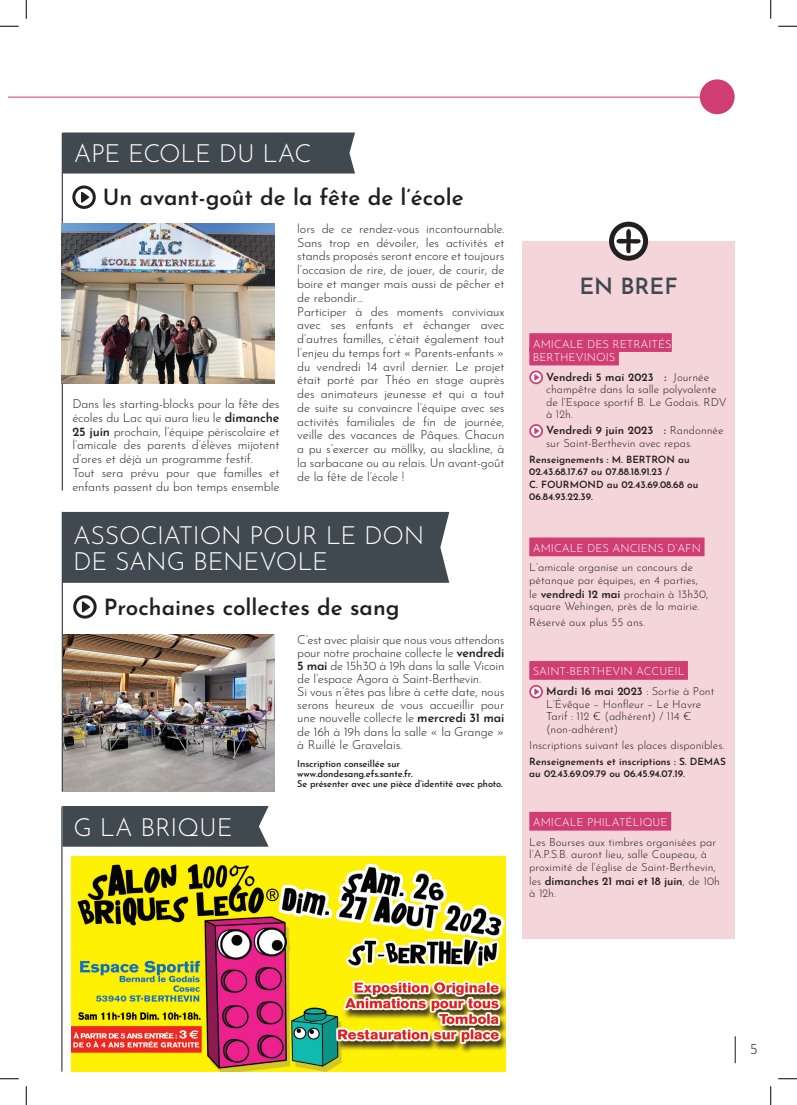
<style>
.page{position:relative;width:797px;height:1105px;background:#fff}
.page>*{position:absolute;margin:0;border:0;box-sizing:border-box;transform-origin:0 0}
.t1{font:300 25px/26.2px "Josefin Sans";letter-spacing:-.005em;color:#fff}
.t2{font:600 22.5px "Josefin Sans";color:#231f20}
.t3{font:600 22.5px "Josefin Sans";color:#414950}
.t4{font:300 15px "Josefin Sans";color:#231f20}
.t5{font:300 12.5px/13.8px "Josefin Sans";letter-spacing:-.01em;color:#231f20}
.t6{font:300 11.25px/12.5px "Josefin Sans";color:#231f20}
.t7{font:300 11.25px/13.5px "Josefin Sans";color:#fff}
.t8{font:600 11.25px/12.5px "Josefin Sans";letter-spacing:-.01em;color:#231f20}
.t9{font:600 10px/12.5px "Josefin Sans";color:#231f20}
.t10{font:600 9.38px/10px "Josefin Sans";letter-spacing:-.01em;color:#231f20}
.s1{font-weight:600}
.s2{font-weight:600;color:#231f20}
.s3{color:#231f20}
.s4{font-weight:300}
</style>
<div class="page">
<hr style="left:734px;top:1036px;width:2px;height:27px;background:#414950">
<hr style="left:9px;top:97px;width:699px;height:1px;background:#cf3d73">
<div style="left:699px;top:79px;width:35px;height:35px;background:#cf3d73;border-radius:50%"></div>
<div style="left:62px;top:132px;width:293px;height:42px;background:#414950"></div>
<div style="left:63px;top:512px;width:386px;height:71px;background:#414950"></div>
<hr style="left:62px;top:512px;width:1px;height:280px;background:#414950">
<img style="left:63px;top:634px;width:211px;height:158px">
<svg style="left:75px;top:597px;width:20px;height:20px"></svg>
<div style="left:73px;top:595px;width:24px;height:24px;border:3px solid #231f20;border-radius:50%"></div>
<svg style="left:82px;top:601px;width:8px;height:11px"></svg>
<hr style="left:62px;top:133px;width:1px;height:357px;background:#414950">
<svg style="left:74px;top:187px;width:20px;height:20px"></svg>
<div style="left:72px;top:185px;width:24px;height:24px;border:3px solid #231f20;border-radius:50%"></div>
<svg style="left:81px;top:192px;width:8px;height:11px"></svg>
<img style="left:62px;top:224px;width:212px;height:159px">
<div style="left:522px;top:241px;width:213px;height:698px;background:#f3d5da"></div>
<div style="left:529px;top:333px;width:143px;height:19px;background:#cf3d73"></div>
<div style="left:529px;top:347px;width:90px;height:18px;background:#cf3d73"></div>
<div style="left:529px;top:537px;width:175px;height:19px;background:#cf3d73"></div>
<div style="left:529px;top:661px;width:159px;height:19px;background:#cf3d73"></div>
<div style="left:529px;top:812px;width:142px;height:19px;background:#cf3d73"></div>
<div style="left:530px;top:371px;width:12px;height:12px;background:#fff;border-radius:50%"></div>
<div style="left:529px;top:371px;width:14px;height:13px;border:2px solid #cf3d73;border-radius:50%"></div>
<svg style="left:534px;top:374px;width:5px;height:7px"></svg>
<div style="left:530px;top:425px;width:12px;height:12px;background:#fff;border-radius:50%"></div>
<div style="left:529px;top:424px;width:14px;height:14px;border:2px solid #cf3d73;border-radius:50%"></div>
<svg style="left:534px;top:428px;width:5px;height:6px"></svg>
<div style="left:530px;top:686px;width:12px;height:12px;background:#fff;border-radius:50%"></div>
<div style="left:529px;top:685px;width:14px;height:13px;border:2px solid #cf3d73;border-radius:50%"></div>
<svg style="left:534px;top:688px;width:5px;height:7px"></svg>
<svg style="left:611px;top:224px;width:34px;height:34px"></svg>
<div style="left:609px;top:222px;width:39px;height:39px;border:5px solid #231f20;border-radius:50%"></div>
<svg style="left:616px;top:229px;width:24px;height:24px"></svg>
<div style="left:62px;top:806px;width:207px;height:41px;background:#414950"></div>
<hr style="left:61px;top:806px;width:1px;height:266px;background:#414950">
<img style="left:72px;top:856px;width:434px;height:216px">
<svg style="left:0;top:25px;width:19px;height:2px"></svg>
<svg style="left:778px;top:25px;width:19px;height:2px"></svg>
<svg style="left:0;top:1078px;width:19px;height:1px"></svg>
<svg style="left:778px;top:1078px;width:19px;height:1px"></svg>
<svg style="left:25px;top:0;width:2px;height:19px"></svg>
<svg style="left:25px;top:1086px;width:2px;height:19px"></svg>
<svg style="left:770px;top:0;width:1px;height:19px"></svg>
<svg style="left:770px;top:1086px;width:1px;height:19px"></svg>
<h1 class="t1" style="left:74px;top:138px;width:239px">APE ECOLE DU LAC</h1>
<h2 class="t2" style="left:103px;top:181px;width:362px">Un avant-goût de la fête de l’école</h2>
<p class="t5" style="left:72px;top:396px;width:209px">Dans les starting-blocks pour la fête des écoles du Lac qui aura lieu le <span class="s1">dimanche 25 juin</span> prochain, l’équipe périscolaire et l’amicale des parents d’élèves mijotent d’ores et déjà un programme festif.<br>Tout sera prévu pour que familles et enfants passent du bon temps ensemble</p>
<p class="t5" style="left:297px;top:221px;width:209px">lors de ce rendez-vous incontournable.<br>Sans trop en dévoiler, les activités et stands proposés seront encore et toujours l’occasion de rire, de jouer, de courir, de boire et manger mais aussi de pêcher et de rebondir…<br>Participer à des moments conviviaux avec ses enfants et échanger avec d’autres familles, c’était également tout l’enjeu du temps fort « Parents-enfants » du vendredi 14 avril dernier. Le projet était porté par Théo en stage auprès des animateurs jeunesse et qui a tout de suite su convaincre l’équipe avec ses activités familiales de fin de journée, veille des vacances de Pâques. Chacun a pu s’exercer au möllky, au slackline, à la sarbacane ou au relais. Un avant-goût de la fête de l’école !</p>
<h1 class="t1" style="left:73px;top:520px;width:353px">ASSOCIATION POUR LE DON<br>DE SANG BENEVOLE</h1>
<h2 class="t2" style="left:104px;top:590px;width:297px">Prochaines collectes de sang</h2>
<h1 class="t1" style="left:73px;top:812px;width:161px">G LA BRIQUE</h1>
<p class="t5" style="left:297px;top:632px;width:209px;line-height:13.1px">C’est avec plaisir que nous vous attendons pour notre prochaine collecte le <span class="s1">vendredi 5 mai</span> de 15h30 à 19h dans la salle Vicoin de l’espace Agora à Saint-Berthevin.<br>Si vous n’êtes pas libre à cette date, nous serons heureux de vous accueillir pour une nouvelle collecte le <span class="s1">mercredi 31 mai </span>de 16h à 19h dans la salle « la Grange » à Ruillé le Gravelais.</p>
<p class="t10" style="left:297px;top:758px;width:207px">Inscription conseillée sur www.dondesang.efs.sante.fr.<br>Se présenter avec une pièce d’identité avec photo.</p>
<h2 class="t3" style="left:579px;top:269px;width:100px">EN BREF</h2>
<p class="t7" style="left:532px;top:336px;width:141px">AMICALE DES RETRAITÉS<br>BERTHEVINOIS</p>
<p class="t6" style="left:546px;top:370px;width:182px"><span class="s1">Vendredi 5 mai 2023 :</span> Journée champêtre dans la salle polyvalente de l’Espace sportif B. Le Godais. RDV à 12h.</p>
<p class="t6" style="left:546px;top:423px;width:179px"><span class="s1">Vendredi 9 juin 2023 :</span> Randonnée sur Saint-Berthevin avec repas.</p>
<p class="t9" style="left:529px;top:452px;width:171px">Renseignements : M. BERTRON au<br>02.43.68.17.67 ou 07.88.18.91.23 /<br>C. FOURMOND au 02.43.69.08.68 ou<br>06.84.93.22.39.</p>
<p class="t7" style="left:532px;top:540px;width:170px">AMICALE DES ANCIENS D’AFN</p>
<p class="t6" style="left:529px;top:560px;width:170px">L’amicale organise un concours de pétanque par équipes, en 4 parties,</p>
<p class="t6" style="left:529px;top:587px;width:180px">le <span class="s1">vendredi 12 mai</span> prochain à 13h30, square Wehingen, près de la mairie.</p>
<p class="t6" style="left:529px;top:615px;width:117px">Réservé aux plus 55 ans.</p>
<p class="t7" style="left:546px;top:661px;width:170px;line-height:19.6px;text-indent:-13px">SAINT-BERTHEVIN ACCUEIL<br><span class="s2">Mardi 16 mai 2023</span> <span class="s3">: Sortie à Pont</span></p>
<p class="t6" style="left:546px;top:696px;width:157px">L’Évêque – Honfleur – Le Havre<br>Tarif : 112 € (adhérent) / 114 € (non-adhérent)</p>
<p class="t6" style="left:529px;top:737px;width:196px">Inscriptions suivant les places disponibles.</p>
<p class="t9" style="left:529px;top:754px;width:198px">Renseignements et inscriptions : S. DEMAS au 02.43.69.09.79 ou 06.45.94.07.19.</p>
<p class="t7" style="left:532px;top:815px;width:136px">AMICALE PHILATÉLIQUE</p>
<p class="t6" style="left:529px;top:835px;width:188px">Les Bourses aux timbres organisées par l’A.P.S.B. auront lieu, salle Coupeau, à proximité de l’église de Saint-Berthevin,</p>
<p class="t8" style="left:529px;top:873px;width:192px"><span class="s4">les</span> dimanches 21 mai et 18 juin<span class="s4">, de 10h à 12h.</span></p>
<p class="t4" style="left:750px;top:1037px;width:9px">5</p>
</div>
